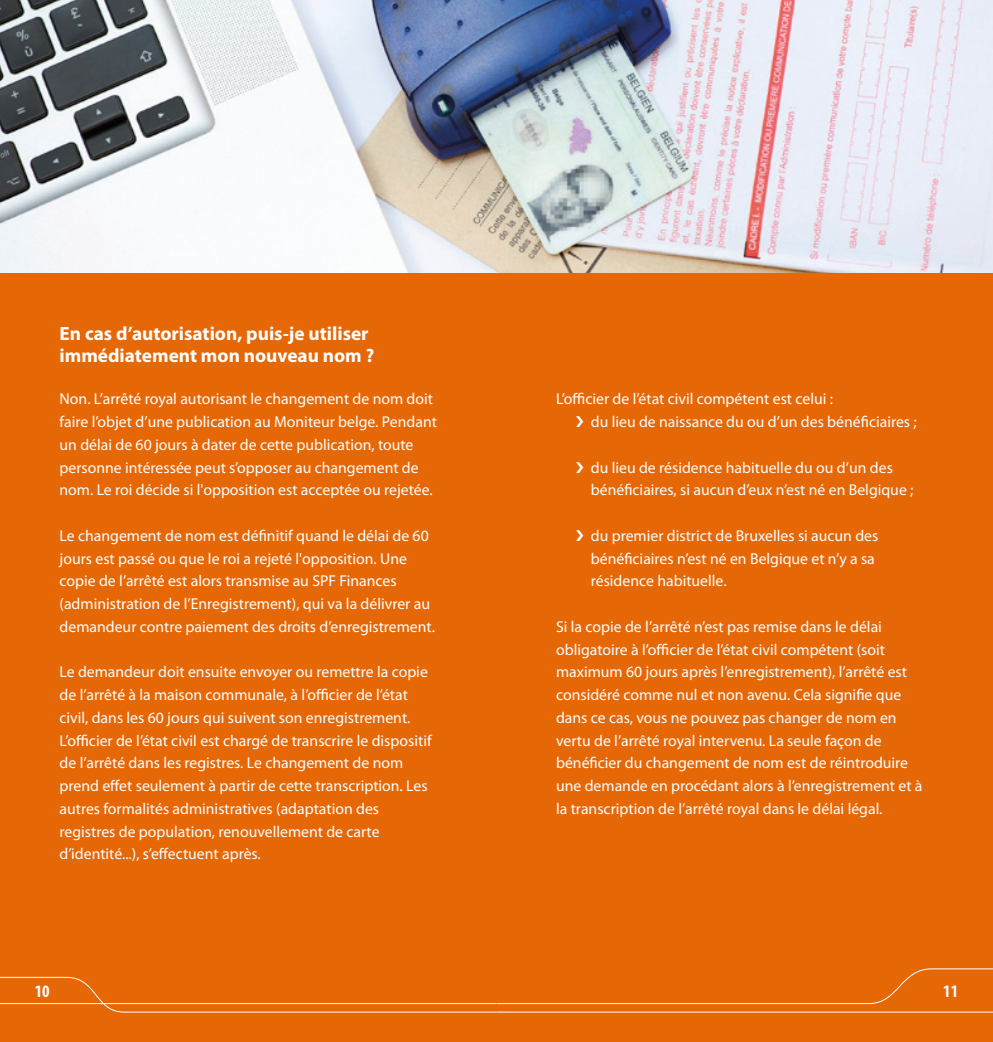
<style>
.page{position:relative;width:993px;height:1042px;background:#fff}
.page>*{position:absolute;margin:0;border:0;box-sizing:border-box;transform-origin:0 0}
.t1{font:700 19.25px/22.8px "Myriad Pro";color:#fff}
.t2{font:700 condensed 17.5px "Myriad Pro";color:#fff}
.t3{font:15.75px/22.8px "Myriad Pro";color:#fff}
</style>
<div class="page">
<div style="left:0;top:273px;width:992px;height:769px;background:#e66706"></div>
<svg style="left:0;top:968px;width:992px;height:45px"></svg>
<hr style="left:496px;top:1011px;width:496px;height:1px;background:#fff">
<img style="left:0;top:0;width:992px;height:273px">
<p class="t1" style="left:60px;top:321px;width:316px">En cas d’autorisation, puis-je utiliser immédiatement mon nouveau nom ?</p>
<p class="t3" style="left:60px;top:387px;width:378px">Non. L’arrêté royal autorisant le changement de nom doit faire l’objet d’une publication au Moniteur belge. Pendant un délai de 60 jours à dater de cette publication, toute personne intéressée peut s’opposer au changement de nom. Le roi décide si l'opposition est acceptée ou rejetée.</p>
<p class="t3" style="left:60px;top:524px;width:377px">Le changement de nom est définitif quand le délai de 60 jours est passé ou que le roi a rejeté l'opposition. Une copie de l’arrêté est alors transmise au SPF Finances (administration de l’Enregistrement), qui va la délivrer au demandeur contre paiement des droits d’enregistrement.</p>
<p class="t3" style="left:60px;top:660px;width:373px">Le demandeur doit ensuite envoyer ou remettre la copie de l’arrêté à la maison communale, à l’officier de l’état civil, dans les 60 jours qui suivent son enregistrement.<br>L’officier de l’état civil est chargé de transcrire le dispositif de l’arrêté dans les registres. Le changement de nom prend effet seulement à partir de cette transcription. Les autres formalités administratives (adaptation des registres de population, renouvellement de carte d’identité...), s’effectuent après.</p>
<p class="t3" style="left:590px;top:387px;width:327px;text-indent:-35px">L’officier de l’état civil compétent est celui :<br>du lieu de naissance du ou d’un des bénéficiaires ;</p>
<p class="t3" style="left:590px;top:456px;width:324px">du lieu de résidence habituelle du ou d’un des bénéficiaires, si aucun d’eux n’est né en Belgique ;</p>
<p class="t3" style="left:590px;top:524px;width:289px">du premier district de Bruxelles si aucun des bénéficiaires n’est né en Belgique et n’y a sa résidence habituelle.</p>
<p class="t3" style="left:556px;top:615px;width:368px">Si la copie de l’arrêté n’est pas remise dans le délai obligatoire à l’officier de l’état civil compétent (soit maximum 60 jours après l’enregistrement), l’arrêté est considéré comme nul et non avenu. Cela signifie que dans ce cas, vous ne pouvez pas changer de nom en vertu de l’arrêté royal intervenu. La seule façon de bénéficier du changement de nom est de réintroduire une demande en procédant alors à l’enregistrement et à la transcription de l’arrêté royal dans le délai légal.</p>
<p class="t2" style="left:35px;top:980px;width:16px">10</p>
<p class="t2" style="left:942px;top:980px;width:16px">11</p>
</div>
